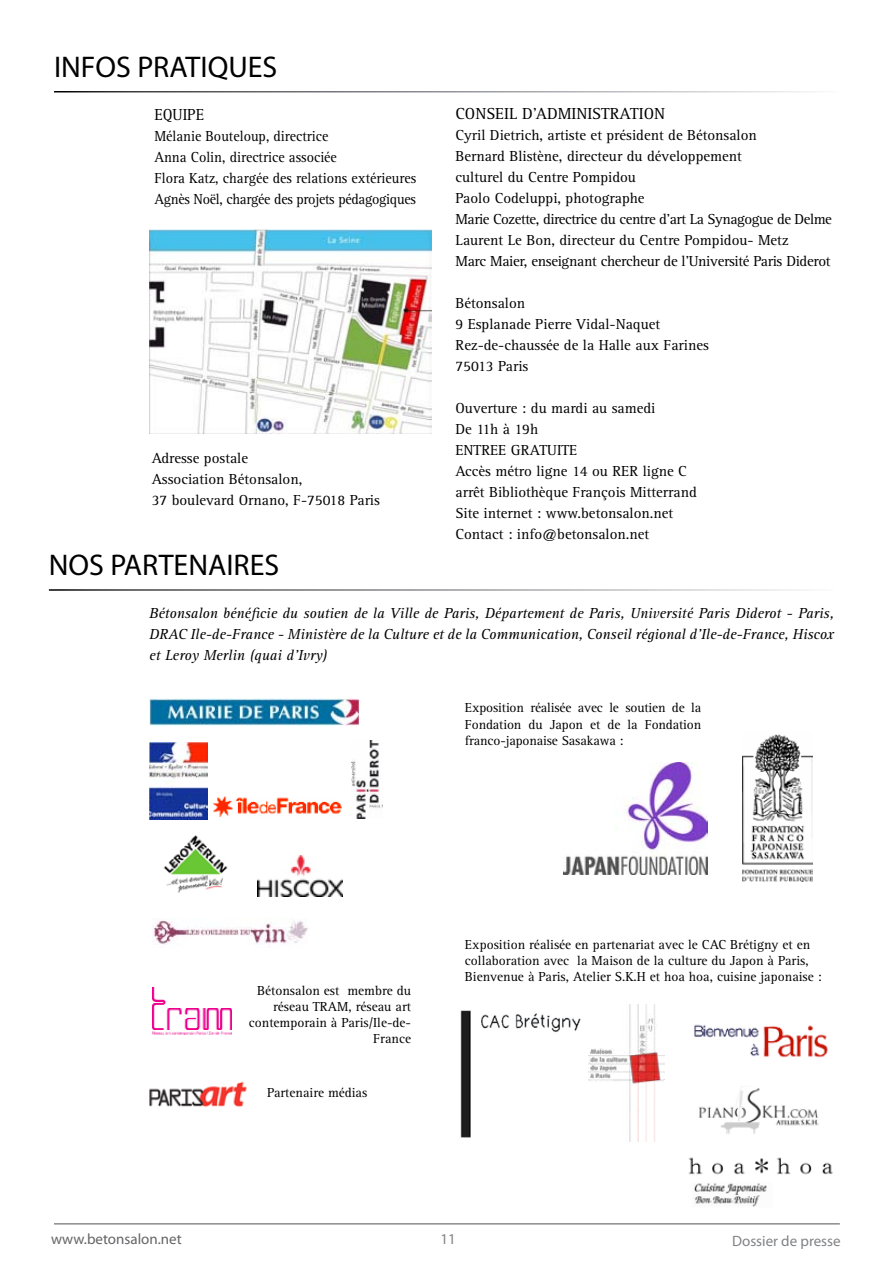
<style>
.page{position:relative;width:893px;height:1263px;background:#fff}
.page>*{position:absolute;margin:0;border:0;box-sizing:border-box;transform-origin:0 0}
.t1{font:30px "Myriad Pro";color:#000}
.t2{font:16.5px "Rotis Serif";color:#000}
.t3{font:16.5px "Rotis Serif";color:#000;scale:.94 1}
.t4{font:15px/21px "Rotis Serif";color:#000}
.t5{font:italic 15px/21px "Rotis Serif";color:#000;text-align:justify}
.t6{font:15px/21px "Rotis Serif";color:#000;scale:.94 1}
.t7{font:15px "Myriad Pro";color:#636467}
.t8{font:15px "Myriad Pro";color:#808285}
.t9{font:13.5px/16.2px "Rotis Serif";color:#000}
</style>
<div class="page">
<hr style="left:54px;top:1223px;width:786px;height:1px;background:#636467">
<img style="left:150px;top:230px;width:282px;height:203px">
<img style="left:149px;top:699px;width:210px;height:27px">
<img style="left:351px;top:740px;width:32px;height:78px">
<img style="left:149px;top:743px;width:58px;height:76px">
<img style="left:213px;top:796px;width:129px;height:21px">
<img style="left:258px;top:855px;width:84px;height:41px">
<img style="left:152px;top:920px;width:156px;height:25px">
<img style="left:163px;top:835px;width:65px;height:58px">
<img style="left:149px;top:1081px;width:98px;height:26px">
<img style="left:152px;top:987px;width:79px;height:48px">
<img style="left:742px;top:734px;width:70px;height:147px">
<img style="left:460px;top:1010px;width:121px;height:128px">
<img style="left:588px;top:1005px;width:76px;height:136px">
<img style="left:564px;top:762px;width:144px;height:112px">
<img style="left:694px;top:1024px;width:134px;height:34px">
<img style="left:688px;top:1157px;width:145px;height:50px">
<img style="left:699px;top:1086px;width:120px;height:48px">
<h1 class="t1" style="left:54px;top:48px;width:225px">INFOS PRATIQUES</h1>
<p class="t3" style="left:154px;top:105px;width:55px">EQUIPE</p>
<p class="t6" style="left:154px;top:126px;width:280px">Mélanie Bouteloup, directrice<br>Anna Colin, directrice associée<br>Flora Katz, chargée des relations extérieures Agnès Noël, chargée des projets pédagogiques</p>
<p class="t4" style="left:152px;top:448px;width:230px">Adresse postale<br>Association Bétonsalon,<br>37 boulevard Ornano F, -75018 Paris</p>
<p class="t2" style="left:455px;top:104px;width:211px">CONSEIL D’ADMINISTRATION</p>
<p class="t4" style="left:455px;top:125px;width:378px">Cyril Dietrich, artiste et président de Bétonsalon<br>Bernard Blistène, directeur du développement<br>culturel du Centre Pompidou<br>Paolo Codeluppi, photographe<br>Marie Cozette, directrice du centre ’d art La Synagogue de Delme Laurent Le Bon, directeur du Centre Pompidou- Metz<br>Marc Maier, enseignant chercheur de ’l Université Paris Diderot</p>
<p class="t4" style="left:455px;top:293px;width:255px">Bétonsalon<br>9 Esplanade Pierre Vidal-Naquet<br>Rez-de-chaussée de la Halle aux Farines<br>75013 Paris</p>
<p class="t4" style="left:455px;top:398px;width:243px">Ouverture : du mardi au samedi<br>De 11 àh 19h<br>ENTREE GRATUITE<br>Accès métro ligne 14 ou RER ligne C arrêt Bibliothèque François Mitterrand<br>Site internet : www.betonsalon.net<br>Contact : info@betonsalon.net</p>
<h1 class="t1" style="left:49px;top:547px;width:232px">NOS PARTENAIRES</h1>
<p class="t5" style="left:149px;top:603px;width:686px">Bétonsalon bénéficie du soutien de la Ville de Paris, Département de Paris, Université Paris Diderot - Paris, DRAC Ile-de-France - Ministère de la Culture et de la Communication, Conseil régional ’d Ile-de-France, Hiscox et Leroy Merlin (quai 'd Ivry(</p>
<p class="t9" style="left:530px;top:700px;width:43px">réalisée</p>
<p class="t9" style="left:609px;top:700px;width:11px">le</p>
<p class="t9" style="left:672px;top:700px;width:14px">de</p>
<p class="t9" style="left:691px;top:700px;width:12px">la</p>
<p class="t9" style="left:465px;top:700px;width:61px">Exposition</p>
<p class="t9" style="left:625px;top:700px;width:42px">soutien</p>
<p class="t9" style="left:578px;top:700px;width:27px">avec</p>
<p class="t9" style="left:465px;top:716px;width:160px">Fondation<br>franco-japonaise Sasakawa :</p>
<p class="t9" style="left:529px;top:716px;width:16px">du</p>
<p class="t9" style="left:607px;top:716px;width:14px">de</p>
<p class="t9" style="left:628px;top:716px;width:12px">la</p>
<p class="t9" style="left:645px;top:716px;width:58px">Fondation</p>
<p class="t9" style="left:550px;top:716px;width:35px">Japon</p>
<p class="t9" style="left:590px;top:716px;width:12px">et</p>
<p class="t7" style="left:51px;top:1230px;width:132px">www.betonsalon.net</p>
<p class="t9" style="left:273px;top:982px;width:139px;text-indent:-16px">Bétonsalon est<br>réseau TRAM, réseau art</p>
<p class="t9" style="left:373px;top:1031px;width:39px">France</p>
<p class="t9" style="left:347px;top:982px;width:65px">membre du</p>
<p class="t9" style="left:249px;top:1015px;width:164px">contemporain à Paris/Ile-de-</p>
<p class="t9" style="left:267px;top:1084px;width:102px">Partenaire médias</p>
<p class="t9" style="left:465px;top:936px;width:347px;text-align:right">Exposition réalisée en partenariat avec le CAC Brétigny et en la Maison de la culture du Japon à Paris,</p>
<p class="t9" style="left:465px;top:953px;width:358px">collaboration avec<br>Bienvenue à Paris, Atelier K.S H. et hoa hoa, cuisine japonaise :</p>
<p class="t8" style="left:440px;top:1230px;width:17px">11</p>
<p class="t8" style="left:732px;top:1231px;width:110px">Dossier de presse</p>
</div>
